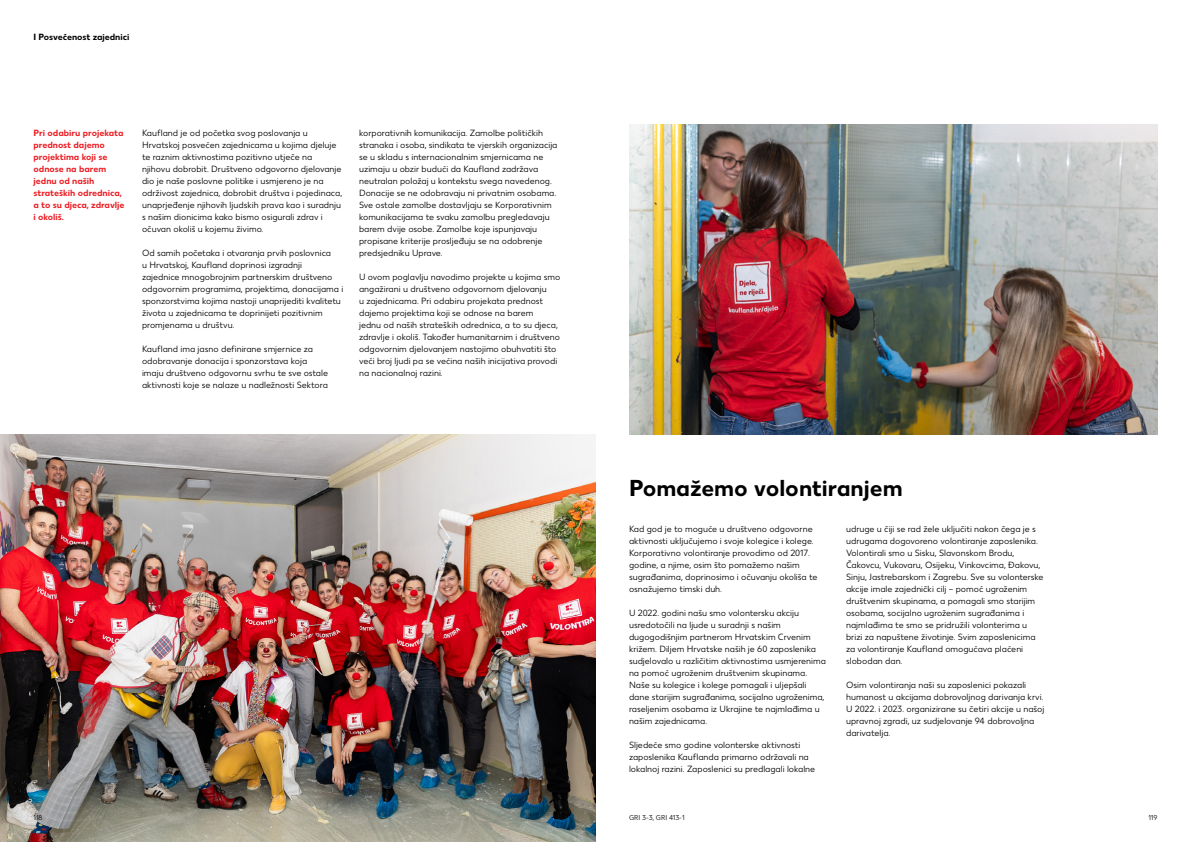
<style>
.page{position:relative;width:1191px;height:842px;background:#fff}
.page>*{position:absolute;margin:0;border:0;box-sizing:border-box;transform-origin:0 0}
.t1{font:700 23px "Kaufland";color:#000}
.t2{font:9px/12px "Kaufland";color:#000}
.t3{font:700 9px/12px "Kaufland";color:#ed1d24}
.t4{font:700 9px "Kaufland";letter-spacing:-.005em;color:#000}
.t5{font:7px "Kaufland";color:#000}
</style>
<div class="page">
<img style="left:0;top:435px;width:595px;height:407px">
<img style="left:629px;top:124px;width:528px;height:311px">
<p class="t4" style="left:34px;top:32px;width:98px">I Posvećenost zajednici</p>
<p class="t3" style="left:34px;top:127px;width:93px">Pri odabiru projekata prednost dajemo projektima koji se odnose na barem jednu od naših strateških odrednica, a to su djeca, zdravlje i okoliš.</p>
<p class="t2" style="left:142px;top:128px;width:202px">Kaufland je od početka svog poslovanja u Hrvatskoj posvećen zajednicama u kojima djeluje te raznim aktivnostima pozitivno utječe na njihovu dobrobit. Društveno odgovorno djelovanje dio je naše poslovne politike i usmjereno je na održivost zajednica, dobrobit društva i pojedinaca, unaprjeđenje njihovih ljudskih prava kao i suradnju s našim dionicima kako bismo osigurali zdrav i očuvan okoliš u kojemu živimo.</p>
<p class="t2" style="left:142px;top:248px;width:203px">Od samih početaka i otvaranja prvih poslovnica<br>u Hrvatskoj, Kaufland doprinosi izgradnji<br>zajednice mnogobrojnim partnerskim društveno odgovornim programima, projektima, donacijama i sponzorstvima kojima nastoji unaprijediti kvalitetu života u zajednicama te doprinijeti pozitivnim promjenama u društvu.</p>
<p class="t2" style="left:142px;top:344px;width:187px">Kaufland ima jasno definirane smjernice za odobravanje donacija i sponzorstava koja imaju društveno odgovornu svrhu te sve ostale aktivnosti koje se nalaze u nadležnosti Sektora</p>
<p class="t2" style="left:359px;top:128px;width:200px">korporativnih komunikacija. Zamolbe političkih stranaka i osoba, sindikata te vjerskih organizacija se u skladu s internacionalnim smjernicama ne uzimaju u obzir budući da Kaufland zadržava neutralan položaj u kontekstu svega navedenog.<br>Donacije se ne odobravaju ni privatnim osobama.<br>Sve ostale zamolbe dostavljaju se Korporativnim komunikacijama te svaku zamolbu pregledavaju barem dvije osobe. Zamolbe koje ispunjavaju propisane kriterije prosljeđuju se na odobrenje predsjedniku Uprave.</p>
<p class="t2" style="left:359px;top:272px;width:203px">U ovom poglavlju navodimo projekte u kojima smo angažirani u društveno odgovornom djelovanju<br>u zajednicama. Pri odabiru projekata prednost dajemo projektima koji se odnose na barem<br>jednu od naših strateških odrednica, a to su djeca, zdravlje i okoliš. Također humanitarnim i društveno odgovornim djelovanjem nastojimo obuhvatiti što veći broj ljudi pa se većina naših inicijativa provodi na nacionalnoj razini.</p>
<h1 class="t1" style="left:629px;top:475px;width:275px">Pomažemo volontiranjem</h1>
<p class="t2" style="left:629px;top:524px;width:190px">Kad god je to moguće u društveno odgovorne aktivnosti uključujemo i svoje kolegice i kolege.<br>Korporativno volontiranje provodimo od 2017. godine, a njime, osim što pomažemo našim sugrađanima, doprinosimo i očuvanju okoliša te osnažujemo timski duh.</p>
<p class="t2" style="left:629px;top:608px;width:198px">U 2022. godini našu smo volontersku akciju usredotočili na ljude u suradnji s našim dugogodišnjim partnerom Hrvatskim Crvenim križem. Diljem Hrvatske naših je 60 zaposlenika sudjelovalo u različitim aktivnostima usmjerenima na pomoć ugroženim društvenim skupinama.<br>Naše su kolegice i kolege pomagali i uljepšali dane starijim sugrađanima, socijalno ugroženima, raseljenim osobama iz Ukrajine te najmlađima u našim zajednicama.</p>
<p class="t2" style="left:629px;top:740px;width:188px">Sljedeće smo godine volonterske aktivnosti zaposlenika Kauflanda primarno održavali na lokalnoj razini. Zaposlenici su predlagali lokalne</p>
<p class="t2" style="left:846px;top:524px;width:199px">udruge u čiji se rad žele uključiti nakon čega je s udrugama dogovoreno volontiranje zaposlenika.<br>Volontirali smo u Sisku, Slavonskom Brodu, Čakovcu, Vukovaru, Osijeku, Vinkovcima, Đakovu, Sinju, Jastrebarskom i Zagrebu. Sve su volonterske akcije imale zajednički cilj – pomoć ugroženim društvenim skupinama, a pomagali smo starijim osobama, socijalno ugroženim sugrađanima i najmlađima te smo se pridružili volonterima u brizi za napuštene životinje. Svim zaposlenicima za volontiranje Kaufland omogućava plaćeni slobodan dan.</p>
<p class="t2" style="left:846px;top:680px;width:200px">Osim volontiranja naši su zaposlenici pokazali humanost u akcijama dobrovoljnog darivanja krvi.<br>U 2022. i 2023. organizirane su četiri akcije u našoj upravnoj zgradi, uz sudjelovanje 94 dobrovoljna darivatelja.</p>
<p class="t5" style="left:34px;top:814px;width:11px">118</p>
<p class="t5" style="left:629px;top:814px;width:57px">GRI 3-3, GRI 413-1</p>
<p class="t5" style="left:1148px;top:814px;width:11px">119</p>
</div>
